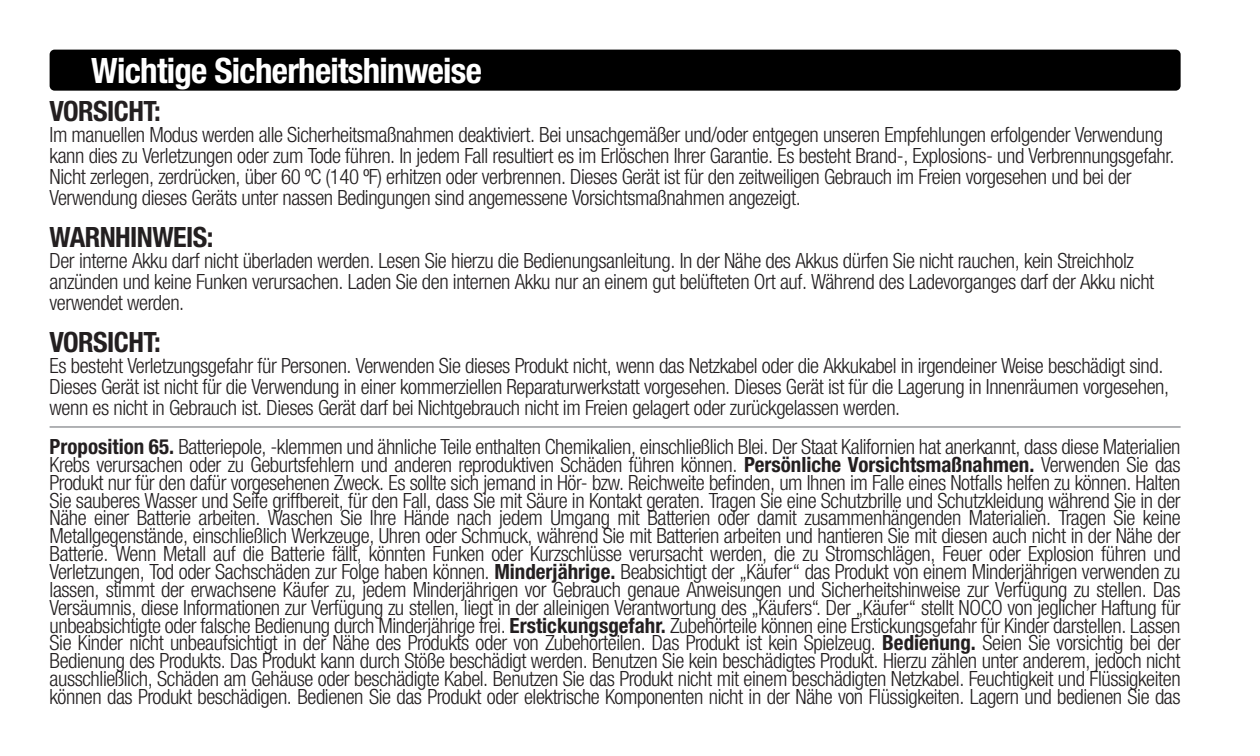
<style>
.page{position:relative;width:1260px;height:756px;background:#fff}
.page>*{position:absolute;margin:0;border:0;box-sizing:border-box;transform-origin:0 0}
.NOCO_HN_Cond-Text{font:700 condensed 35px "Helvetica Neue LTW1 G";letter-spacing:-.02em;color:#fff}
.t1{font:700 condensed 28px "Helvetica Neue LTW1 G";letter-spacing:-.02em;color:#231f20}
.NOCO_HN_Cond-Text-2{font:300 condensed 21px/17.8px "Helvetica Neue LTW1 G";letter-spacing:-.02em;color:#231f20}
.s1{font-weight:700}
</style>
<div class="page">
<div style="left:50px;top:50px;width:1131px;height:41px;background:#000;border-radius:5px"></div>
<hr style="left:50px;top:426px;width:1131px;height:2px;background:#a6a8ab">
<p class="NOCO_HN_Cond-Text" style="left:91px;top:49px;width:392px">Wichtige Sicherheitshinweise</p>
<p class="t1" style="left:50px;top:94px;width:113px">VORSICHT:</p>
<p class="NOCO_HN_Cond-Text-2" style="left:50px;top:124px;width:1126px;line-height:21px">Im manuellen Modus werden alle Sicherheitsmaßnahmen deaktiviert. Bei unsachgemäßer und/oder entgegen unseren Empfehlungen erfolgender Verwendung kann dies zu Verletzungen oder zum Tode führen. In jedem Fall resultiert es im Erlöschen Ihrer Garantie. Es besteht Brand-, Explosions- und Verbrennungsgefahr.<br>Nicht zerlegen, zerdrücken, über 60 ºC (140 ºF) erhitzen oder verbrennen. Dieses Gerät ist für den zeitweiligen Gebrauch im Freien vorgesehen und bei der Verwendung dieses Geräts unter nassen Bedingungen sind angemessene Vorsichtsmaßnahmen angezeigt.</p>
<p class="t1" style="left:50px;top:220px;width:165px">WARNHINWEIS:</p>
<p class="NOCO_HN_Cond-Text-2" style="left:50px;top:250px;width:1106px;line-height:21px">Der interne Akku darf nicht überladen werden. Lesen Sie hierzu die Bedienungsanleitung. In der Nähe des Akkus dürfen Sie nicht rauchen, kein Streichholz anzünden und keine Funken verursachen. Laden Sie den internen Akku nur an einem gut belüfteten Ort auf. Während des Ladevorganges darf der Akku nicht verwendet werden.</p>
<p class="t1" style="left:50px;top:325px;width:113px">VORSICHT:</p>
<p class="NOCO_HN_Cond-Text-2" style="left:50px;top:355px;width:1121px;line-height:21px">Es besteht Verletzungsgefahr für Personen. Verwenden Sie dieses Produkt nicht, wenn das Netzkabel oder die Akkukabel in irgendeiner Weise beschädigt sind.<br>Dieses Gerät ist nicht für die Verwendung in einer kommerziellen Reparaturwerkstatt vorgesehen. Dieses Gerät ist für die Lagerung in Innenräumen vorgesehen, wenn es nicht in Gebrauch ist. Dieses Gerät darf bei Nichtgebrauch nicht im Freien gelagert oder zurückgelassen werden.</p>
<p class="NOCO_HN_Cond-Text-2" style="left:50px;top:438px;width:1133px;text-align:justify"><span class="s1">Proposition 65.</span> Batteriepole, -klemmen und ähnliche Teile enthalten Chemikalien, einschließlich Blei. Der Staat Kalifornien hat anerkannt, dass diese Materialien Krebs verursachen oder zu Geburtsfehlern und anderen reproduktiven Schäden führen können. <span class="s1">Persönliche Vorsichtsmaßnahmen.</span> Verwenden Sie das Produkt nur für den dafür vorgesehenen Zweck. Es sollte sich jemand in Hör- bzw. Reichweite befinden, um Ihnen im Falle eines Notfalls helfen zu können. Halten Sie sauberes Wasser und Seife griffbereit, für den Fall, dass Sie mit Säure in Kontakt geraten. Tragen Sie eine Schutzbrille und Schutzkleidung während Sie in der Nähe einer Batterie arbeiten. Waschen Sie Ihre Hände nach jedem Umgang mit Batterien oder damit zusammenhängenden Materialien. Tragen Sie keine Metallgegenstände, einschließlich Werkzeuge, Uhren oder Schmuck, während Sie mit Batterien arbeiten und hantieren Sie mit diesen auch nicht in der Nähe der Batterie. Wenn Metall auf die Batterie fällt, könnten Funken oder Kurzschlüsse verursacht werden, die zu Stromschlägen, Feuer oder Explosion führen und Verletzungen, Tod oder Sachschäden zur Folge haben können. <span class="s1">Minderjährige.</span> Beabsichtigt der „Käufer“ das Produkt von einem Minderjährigen verwenden zu lassen, stimmt der erwachsene Käufer zu, jedem Minderjährigen vor Gebrauch genaue Anweisungen und Sicherheitshinweise zur Verfügung zu stellen. Das Versäumnis, diese Informationen zur Verfügung zu stellen, liegt in der alleinigen Verantwortung des „Käufers“. Der „Käufer“ stellt NOCO von jeglicher Haftung für unbeabsichtigte oder falsche Bedienung durch Minderjährige frei. <span class="s1">Erstickungsgefahr.</span> Zubehörteile können eine Erstickungsgefahr für Kinder darstellen. Lassen Sie Kinder nicht unbeaufsichtigt in der Nähe des Produkts oder von Zubehörteilen. Das Produkt ist kein Spielzeug. <span class="s1">Bedienung.</span> Seien Sie vorsichtig bei der Bedienung des Produkts. Das Produkt kann durch Stöße beschädigt werden. Benutzen Sie kein beschädigtes Produkt. Hierzu zählen unter anderem, jedoch nicht ausschließlich, Schäden am Gehäuse oder beschädigte Kabel. Benutzen Sie das Produkt nicht mit einem beschädigten Netzkabel. Feuchtigkeit und Flüssigkeiten können das Produkt beschädigen. Bedienen Sie das Produkt oder elektrische Komponenten nicht in der Nähe von Flüssigkeiten. Lagern und bedienen Sie das</p>
</div>
